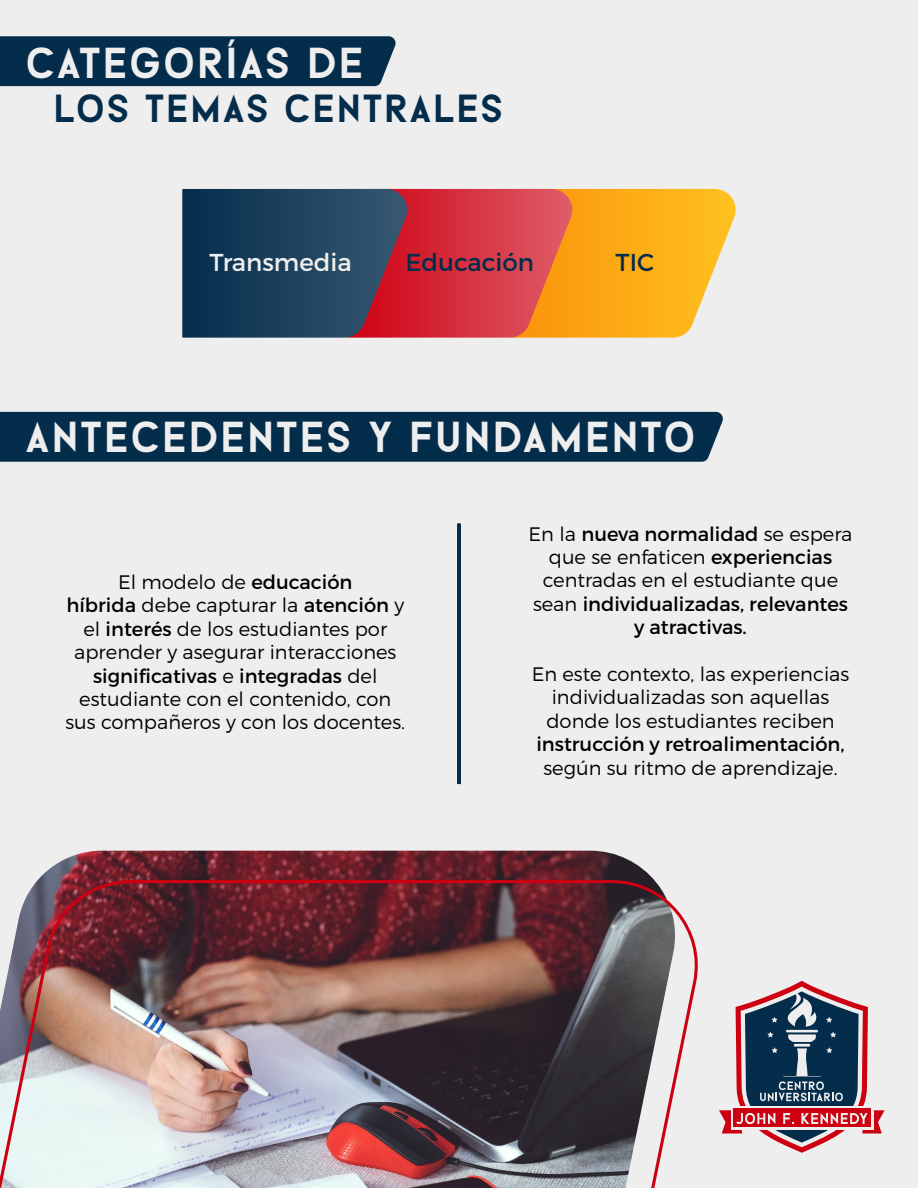
<style>
.page{position:relative;width:918px;height:1188px;background:#efeeee}
.page>*{position:absolute;margin:0;border:0;box-sizing:border-box;transform-origin:0 0}
.t1{font:46.5px "Neura";letter-spacing:.08em;color:#efeeee}
.t2{font:42.15px "Neura";letter-spacing:.08em;color:#042d4c}
.t3{font:24.45px "Montserrat";color:#042d4c}
.t4{font:24.45px "Montserrat";color:#efeeee}
.t5{font:300 19.5px/23.4px "Montserrat";color:#000;text-align:center}
.t6{font:19.5px/23.4px "Montserrat";color:#000;text-align:center}
.s1{font-weight:400}
.s2{font-weight:300}
</style>
<div class="page">
<div style="left:0;top:36px;width:396px;height:50px;background:#042d4c"></div>
<div style="left:0;top:412px;width:723px;height:50px;background:#042d4c"></div>
<svg style="left:182px;top:189px;width:554px;height:149px;background:#9e6345"></svg>
<svg style="left:719px;top:981px;width:166px;height:172px"></svg>
<img style="left:39px;top:851px;width:615px;height:28px">
<img style="left:0;top:879px;width:698px;height:309px">
<hr style="left:457px;top:524px;width:4px;height:260px;background:#042d4c">
<h1 class="t1" style="left:27px;top:39px;width:338px">CATEGORÍAS DE</h1>
<h2 class="t2" style="left:54px;top:87px;width:450px">LOS TEMAS CENTRALES</h2>
<p class="t4" style="left:210px;top:247px;width:144px">Transmedia</p>
<p class="t3" style="left:405px;top:247px;width:130px">Educación</p>
<p class="t3" style="left:616px;top:247px;width:40px">TIC</p>
<h1 class="t1" style="left:27px;top:414px;width:669px">ANTECEDENTES Y FUNDAMENTO</h1>
<p class="t5" style="left:65px;top:570px;width:341px">El modelo de <span class="s1">educación<br>híbrida</span> debe capturar la <span class="s1">atención</span> y el <span class="s1">interés</span> de los estudiantes por aprender y asegurar interacciones <span class="s1">significativas</span> e <span class="s1">integradas</span> del estudiante con el contenido, con sus compañeros y con los docentes.</p>
<p class="t6" style="left:529px;top:522px;width:325px"><span class="s2">En la</span> nueva normalidad <span class="s2">se espera que se enfaticen</span> experiencias <span class="s2">centradas en el estudiante que sean</span> individualizadas, relevantes y atractivas.</p>
<p class="t5" style="left:532px;top:662px;width:319px">En este contexto, las experiencias individualizadas son aquellas donde los estudiantes reciben</p>
<p class="t6" style="left:536px;top:732px;width:310px">instrucción y retroalimentación,</p>
<p class="t5" style="left:543px;top:756px;width:296px">según su ritmo de aprendizaje.</p>
</div>
